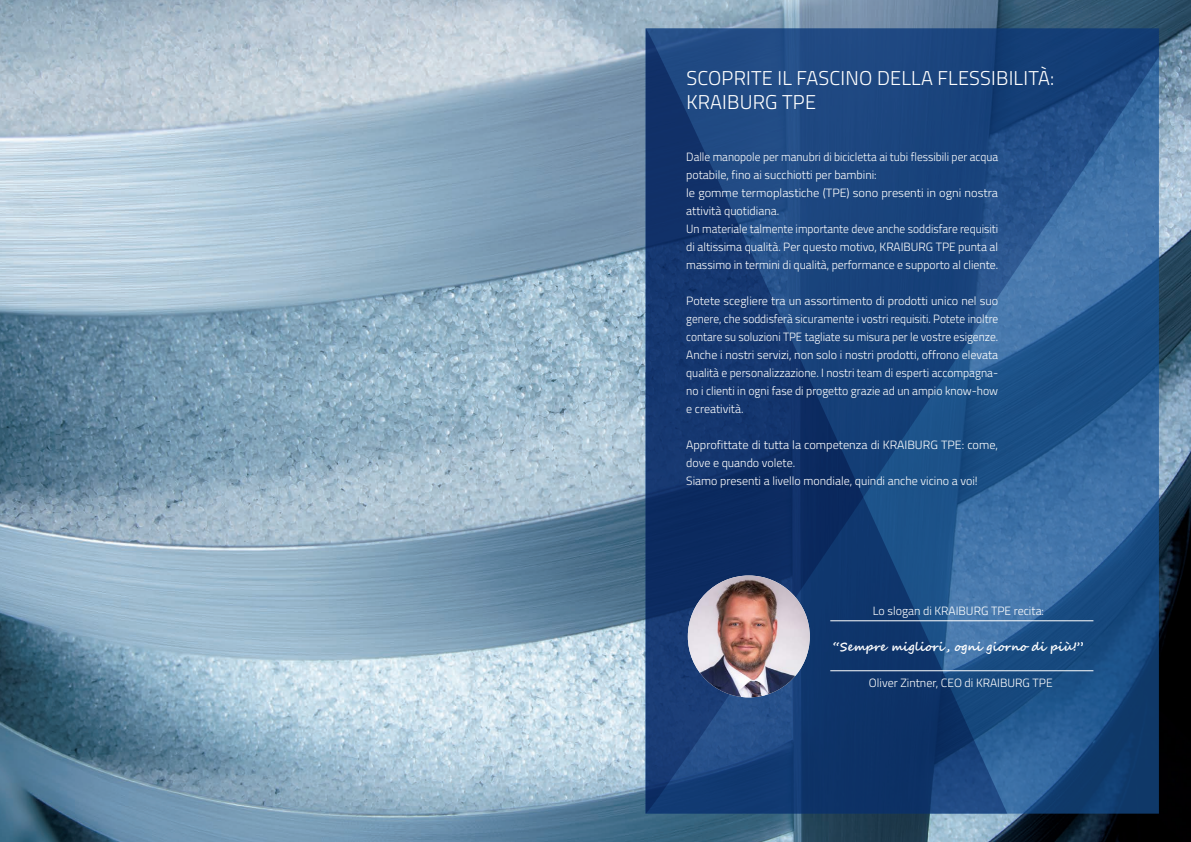
<style>
.page{position:relative;width:1191px;height:842px;background:#fff}
.page>*{position:absolute;margin:0;border:0;box-sizing:border-box;transform-origin:0 0}
.t1{font:300 20px/24px "Titillium Web";letter-spacing:.01em;color:#fff}
.t2{font:300 12px/18px "Titillium Web";color:#fff;text-align:justify}
.t3{font:300 12px/18px "Titillium Web";color:#fff;scale:.96 1}
.t4{font:700 12px "Segoe Script";color:#fff}
</style>
<div class="page">
<img style="left:0;top:0;width:1191px;height:842px">
<svg style="left:645px;top:28px;width:513px;height:786px;background:#1e4880"></svg>
<hr style="left:830px;top:620px;width:263px;height:1px;background:#fff">
<hr style="left:830px;top:670px;width:263px;height:1px;background:#fff">
<img style="left:688px;top:575px;width:121px;height:122px;border-radius:61px">
<h1 class="t1" style="left:686px;top:65px;width:369px">SCOPRITE IL FASCINO DELLA FLESSIBILITÀ:<br>KRAIBURG TPE</h1>
<p class="t3" style="left:686px;top:147px;width:326px">Dalle manopole per manubri di bicicletta ai tubi flessibili per acqua potabile, fino ai succhiotti per bambini:<br>le gomme termoplastiche (TPE) sono presenti in ogni nostra attività quotidiana.<br>Un materiale talmente importante deve anche soddisfare requisiti di altissima qualità. Per questo motivo, KRAIBURG TPE punta al massimo in termini di qualità, performance e supporto al cliente.</p>
<p class="t2" style="left:686px;top:291px;width:313px">Potete scegliere tra un assortimento di prodotti unico nel suo genere, che soddisferà sicuramente i vostri requisiti. Potete inoltre contare su soluzioni TPE tagliate su misura per le vostre esigenze.<br>Anche i nostri servizi, non solo i nostri prodotti, offrono elevata qualità e personalizzazione. I nostri team di esperti accompagna&shy;no i clienti in ogni fase di progetto grazie ad un ampio know-how e creatività.</p>
<p class="t2" style="left:686px;top:435px;width:313px;text-align:left">Approfittate di tutta la competenza di KRAIBURG TPE: come, dove e quando volete.<br>Siamo presenti a livello mondiale, quindi anche vicino a voi!</p>
<p class="t2" style="left:872px;top:601px;width:173px">Lo slogan di KRAIBURG TPE recita:</p>
<p class="t4" style="left:833px;top:637px;width:252px">“Sempre migliori , ogni giorno di più!”</p>
<p class="t2" style="left:869px;top:673px;width:185px">Oliver Zintner, CEO di KRAIBURG TPE</p>
</div>
